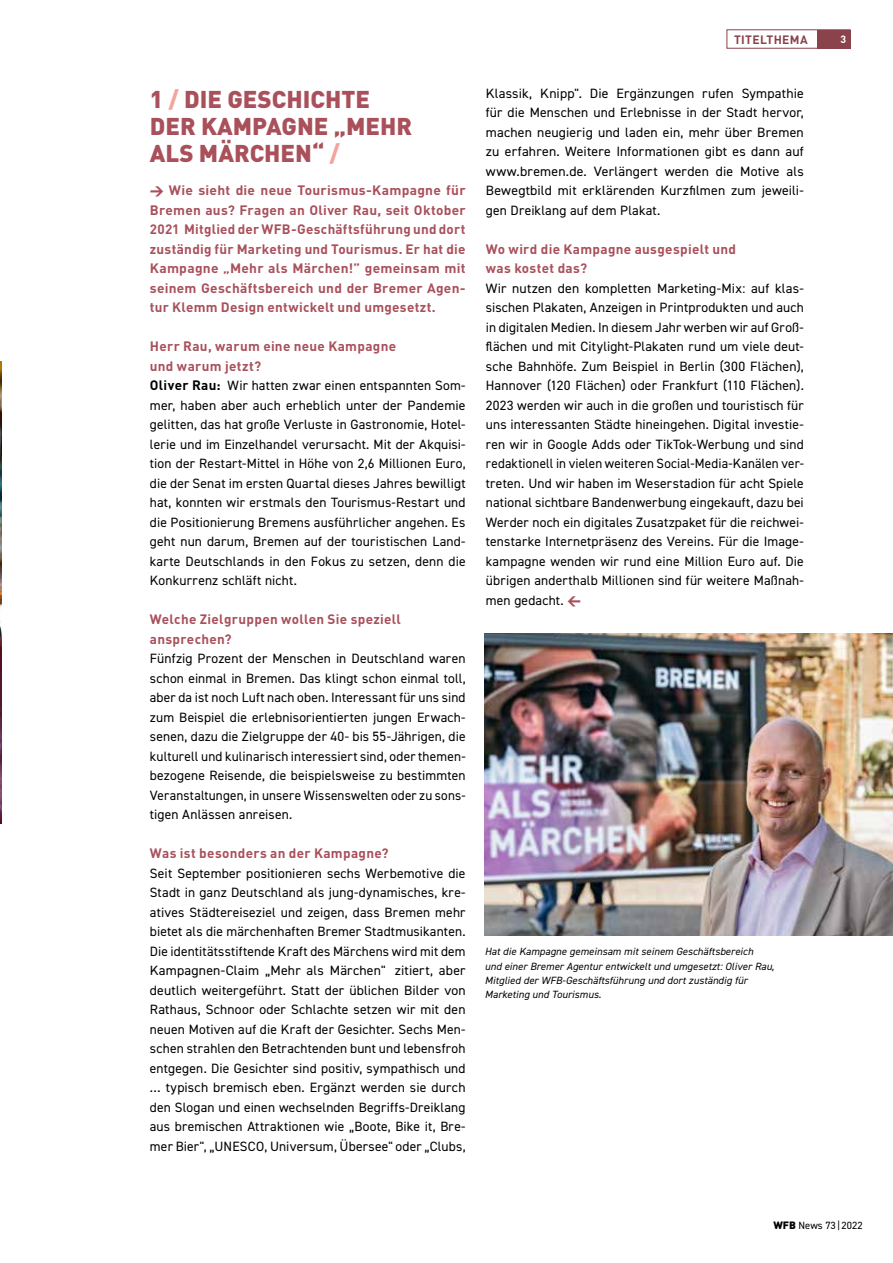
<style>
.page{position:relative;width:893px;height:1263px;background:#fff}
.page>*{position:absolute;margin:0;border:0;box-sizing:border-box;transform-origin:0 0}
.t1{font:900 24px/27px "DIN";color:#a9505b}
.t2{font:13.5px/19.5px "DIN2014";letter-spacing:.01em;color:#000;text-align:justify}
.t3{font:700 13.5px/19.5px "DIN";letter-spacing:.02em;color:#a9505b}
.t4{font:700 12px "DIN";letter-spacing:.03em;color:#8a424b}
.t5{font:italic 10.5px/14.2px "DIN2014";letter-spacing:.01em;color:#000}
.t6{font:10.5px "DIN2014";color:#000}
.t7{font:700 10.5px "DIN";color:#fff}
.s1{color:#f4a39d}
.s2{font-family:"DIN Black Expert";font-weight:400}
.s3{font-family:"DIN";font-weight:700}
.s4{font-family:"DIN Black Expert";color:#a9505b}
.s5{font-family:"DIN";font-weight:900}
</style>
<div class="page">
<img style="left:0;top:361px;width:1px;height:463px">
<div style="left:727px;top:29px;width:123px;height:20px;border:1px solid #8a424b"></div>
<div style="left:817px;top:30px;width:33px;height:18px;background:#8a424b"></div>
<img style="left:485px;top:634px;width:408px;height:301px">
<h1 class="t1" style="left:150px;top:84px;width:264px">1 <span class="s1">/</span> DIE GESCHICHTE<br>DER KAMPAGNE „MEHR<br>ALS MÄRCHEN“ <span class="s1">/</span></h1>
<p class="t3" style="left:150px;top:180px;width:317px;text-align:justify"><span class="s2">w</span> Wie sieht die neue Tourismus-Kampagne für Bremen aus? Fragen an Oliver Rau, seit Oktober 2021 Mitglied der WFB-Geschäftsführung und dort zuständig für Marketing und Tourismus. Er hat die Kampagne „Mehr als Märchen!” gemeinsam mit seinem Geschäftsbereich und der Bremer Agen&shy;tur Klemm Design entwickelt und umgesetzt.</p>
<p class="t3" style="left:150px;top:336px;width:248px">Herr Rau, warum eine neue Kampagne und warum jetzt?</p>
<p class="t2" style="left:150px;top:375px;width:317px"><span class="s3">Oliver Rau:</span> Wir hatten zwar einen entspannten Som&shy;mer, haben aber auch erheblich unter der Pandemie gelitten, das hat große Verluste in Gastronomie, Hotel&shy;lerie und im Einzelhandel verursacht. Mit der Akquisi&shy;tion der Restart-Mittel in Höhe von 2,6 Millionen Euro, die der Senat im ersten Quartal dieses Jahres bewilligt hat, konnten wir erstmals den Tourismus-Restart und die Positionierung Bremens ausführlicher angehen. Es geht nun darum, Bremen auf der touristischen Land&shy;karte Deutschlands in den Fokus zu setzen, denn die Konkurrenz schläft nicht.</p>
<p class="t3" style="left:150px;top:609px;width:253px">Welche Zielgruppen wollen Sie speziell ansprechen?</p>
<p class="t2" style="left:150px;top:648px;width:317px">Fünfzig Prozent der Menschen in Deutschland waren schon einmal in Bremen. Das klingt schon einmal toll, aber da ist noch Luft nach oben. Interessant für uns sind zum Beispiel die erlebnisorientierten jungen Erwach&shy;senen, dazu die Zielgruppe der 40- bis 55-Jährigen, die kulturell und kulinarisch interessiert sind, oder themen&shy;bezogene Reisende, die beispielsweise zu bestimmten Veranstaltungen, in unsere Wissenswelten oder zu sons&shy;tigen Anlässen anreisen.</p>
<p class="t3" style="left:150px;top:843px;width:240px">Was ist besonders an der Kampagne?</p>
<p class="t2" style="left:150px;top:863px;width:317px">Seit September positionieren sechs Werbemotive die Stadt in ganz Deutschland als jung-dynamisches, kre&shy;atives Städtereiseziel und zeigen, dass Bremen mehr bietet als die märchenhaften Bremer Stadtmusikanten.<br>Die identitätsstiftende Kraft des Märchens wird mit dem Kampagnen-Claim „Mehr als Märchen"‟ zitiert, aber deutlich weitergeführt. Statt der üblichen Bilder von Rathaus, Schnoor oder Schlachte setzen wir mit den neuen Motiven auf die Kraft der Gesichter. Sechs Men&shy;schen strahlen den Betrachtenden bunt und lebensfroh entgegen. Die Gesichter sind positiv, sympathisch und … typisch bremisch eben. Ergänzt werden sie durch den Slogan und einen wechselnden Begriffs-Dreiklang aus bremischen Attraktionen wie „Boote, Bike it, Bre&shy;mer Bier", „UNESCO, Universum, Übersee" oder „Clubs,</p>
<p class="t4" style="left:734px;top:32px;width:75px">TITELTHEMA</p>
<p class="t7" style="left:840px;top:32px;width:7px">3</p>
<p class="t2" style="left:486px;top:83px;width:320px">Klassik, Knipp". Die Ergänzungen rufen Sympathie für die Menschen und Erlebnisse in der Stadt hervor, machen neugierig und laden ein, mehr über Bremen zu erfahren. Weitere Informationen gibt es dann auf www.bremen.de. Verlängert werden die Motive als Bewegtbild mit erklärenden Kurzfilmen zum jeweili&shy;gen Dreiklang auf dem Plakat.</p>
<p class="t3" style="left:486px;top:238px;width:252px">Wo wird die Kampagne ausgespielt und was kostet das?</p>
<p class="t2" style="left:486px;top:278px;width:320px">Wir nutzen den kompletten Marketing-Mix: auf klas&shy;sischen Plakaten, Anzeigen in Printprodukten und auch in digitalen Medien. In diesem Jahr werben wir auf Groß&shy;flächen und mit Citylight-Plakaten rund um viele deut&shy;sche Bahnhöfe. Zum Beispiel in Berlin (300 Flächen), Hannover (120 Flächen) oder Frankfurt (110 Flächen).<br>2023 werden wir auch in die großen und touristisch für uns interessanten Städte hineingehen. Digital investie&shy;ren wir in Google Adds oder TikTok-Werbung und sind redaktionell in vielen weiteren Social-Media-Kanälen ver&shy;treten. Und wir haben im Weserstadion für acht Spiele national sichtbare Bandenwerbung eingekauft, dazu bei Werder noch ein digitales Zusatzpaket für die reichwei&shy;tenstarke Internetpräsenz des Vereins. Für die Image&shy;kampagne wenden wir rund eine Million Euro auf. Die übrigen anderthalb Millionen sind für weitere Maßnah&shy;men gedacht. <span class="s4">v</span></p>
<p class="t5" style="left:485px;top:944px;width:291px">Hat die Kampagne gemeinsam mit seinem Geschäftsbereich<br>und einer Bremer Agentur entwickelt und umgesetzt: Oliver Rau, Mitglied der WFB-Geschäftsführung und dort zuständig für Marketing und Tourismus.</p>
<p class="t6" style="left:773px;top:1218px;width:91px"><span class="s5">WFB</span> News 73 | 2022</p>
</div>
